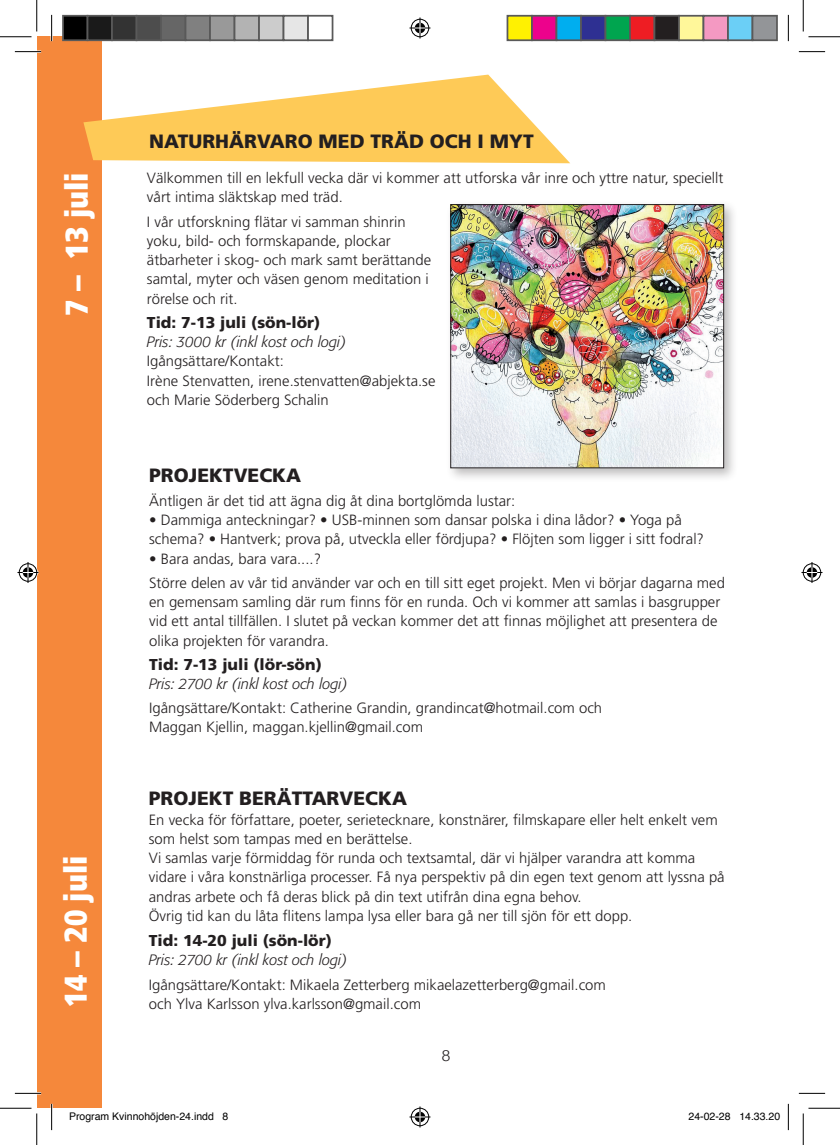
<style>
.page{position:relative;width:840px;height:1145px;background:#fff}
.page>*{position:absolute;margin:0;border:0;box-sizing:border-box;transform-origin:0 0}
.t1{font:900 condensed 31.5px "Frutiger";color:#fff}
.t2{font:900 19.25px "Frutiger";color:#231f20}
.t3{font:900 15.75px "Frutiger";color:#231f20}
.t4{font:300 15.75px "Formata";color:#231f20}
.t5{font:300 14.88px/19.2px "Frutiger";color:#231f20}
.t6{font:italic 300 14.88px "Formata";color:#231f20}
.t7{font:10.5px "Helvetica";color:#000}
</style>
<div class="page">
<div style="left:37px;top:37px;width:64px;height:1071px;background:#f5883b"></div>
<div style="left:446px;top:200px;width:292px;height:283px;background:#231f20;opacity:.3"></div>
<img style="left:452px;top:206px;width:270px;height:260px">
<div style="left:450px;top:204px;width:274px;height:264px;border:1px solid #231f20"></div>
<svg style="left:83px;top:75px;width:487px;height:88px;fill:#feca57"></svg>
<hr style="left:15px;top:51px;width:26px;height:2px;background:#fff">
<hr style="left:15px;top:1092px;width:26px;height:2px;background:#fff">
<hr style="left:51px;top:15px;width:2px;height:26px;background:#fff">
<hr style="left:51px;top:1104px;width:2px;height:26px;background:#fff">
<svg style="left:15px;top:51px;width:26px;height:1px"></svg>
<svg style="left:799px;top:51px;width:26px;height:1px"></svg>
<svg style="left:15px;top:1093px;width:26px;height:1px"></svg>
<svg style="left:799px;top:1093px;width:26px;height:1px"></svg>
<svg style="left:51px;top:15px;width:1px;height:26px"></svg>
<svg style="left:51px;top:1104px;width:1px;height:26px"></svg>
<svg style="left:788px;top:15px;width:1px;height:26px"></svg>
<svg style="left:788px;top:1104px;width:1px;height:26px"></svg>
<hr style="left:0;top:36px;width:32px;height:1px;background:#000">
<hr style="left:808px;top:36px;width:32px;height:1px;background:#000">
<hr style="left:0;top:1108px;width:32px;height:1px;background:#000">
<hr style="left:808px;top:1108px;width:32px;height:1px;background:#000">
<hr style="left:36px;top:0;width:1px;height:32px;background:#000">
<hr style="left:36px;top:1113px;width:1px;height:32px;background:#000">
<hr style="left:803px;top:0;width:1px;height:32px;background:#000">
<hr style="left:803px;top:1113px;width:1px;height:32px;background:#000">
<svg style="left:409px;top:18px;width:21px;height:21px"></svg>
<svg style="left:409px;top:1106px;width:21px;height:21px"></svg>
<svg style="left:18px;top:562px;width:21px;height:21px"></svg>
<svg style="left:801px;top:562px;width:21px;height:21px"></svg>
<div style="left:63px;top:16px;width:25px;height:24px;background:#000"></div>
<div style="left:62px;top:15px;width:26px;height:26px;border:2px solid #595959"></div>
<div style="left:88px;top:16px;width:24px;height:24px;background:#1a1a1a"></div>
<div style="left:87px;top:15px;width:26px;height:26px;border:2px solid #595959"></div>
<div style="left:112px;top:16px;width:25px;height:24px;background:#333"></div>
<div style="left:111px;top:15px;width:26px;height:26px;border:2px solid #595959"></div>
<div style="left:137px;top:16px;width:24px;height:24px;background:#4d4d4d"></div>
<div style="left:136px;top:15px;width:26px;height:26px;border:2px solid #595959"></div>
<div style="left:161px;top:16px;width:25px;height:24px;background:#666"></div>
<div style="left:160px;top:15px;width:26px;height:26px;border:2px solid #595959"></div>
<div style="left:186px;top:16px;width:24px;height:24px;background:#808080"></div>
<div style="left:185px;top:15px;width:26px;height:26px;border:2px solid #595959"></div>
<div style="left:210px;top:16px;width:25px;height:24px;background:#999"></div>
<div style="left:209px;top:15px;width:26px;height:26px;border:2px solid #595959"></div>
<div style="left:235px;top:16px;width:24px;height:24px;background:#b3b3b3"></div>
<div style="left:234px;top:15px;width:26px;height:26px;border:2px solid #595959"></div>
<div style="left:259px;top:16px;width:25px;height:24px;background:#ccc"></div>
<div style="left:258px;top:15px;width:26px;height:26px;border:2px solid #595959"></div>
<div style="left:284px;top:16px;width:24px;height:24px;background:#e6e6e6"></div>
<div style="left:283px;top:15px;width:26px;height:26px;border:2px solid #595959"></div>
<div style="left:307px;top:15px;width:26px;height:26px;border:2px solid #595959"></div>
<div style="left:507px;top:16px;width:25px;height:24px;background:#fff101"></div>
<div style="left:507px;top:15px;width:26px;height:26px;border:2px solid #595959"></div>
<div style="left:532px;top:16px;width:24px;height:24px;background:#ed028c"></div>
<div style="left:531px;top:15px;width:26px;height:26px;border:2px solid #595959"></div>
<div style="left:556px;top:16px;width:25px;height:24px;background:#00aeef"></div>
<div style="left:556px;top:15px;width:26px;height:26px;border:2px solid #595959"></div>
<div style="left:581px;top:16px;width:24px;height:24px;background:#2e3092"></div>
<div style="left:580px;top:15px;width:26px;height:26px;border:2px solid #595959"></div>
<div style="left:605px;top:16px;width:25px;height:24px;background:#00a54f"></div>
<div style="left:605px;top:15px;width:26px;height:26px;border:2px solid #595959"></div>
<div style="left:630px;top:16px;width:24px;height:24px;background:#ee1d23"></div>
<div style="left:629px;top:15px;width:26px;height:26px;border:2px solid #595959"></div>
<div style="left:654px;top:16px;width:25px;height:24px;background:#231f20"></div>
<div style="left:654px;top:15px;width:26px;height:26px;border:2px solid #595959"></div>
<div style="left:679px;top:16px;width:24px;height:24px;background:#fff79a"></div>
<div style="left:678px;top:15px;width:26px;height:26px;border:2px solid #595959"></div>
<div style="left:703px;top:16px;width:25px;height:24px;background:#f499c2"></div>
<div style="left:703px;top:15px;width:26px;height:26px;border:2px solid #595959"></div>
<div style="left:728px;top:16px;width:24px;height:24px;background:#6bcff6"></div>
<div style="left:727px;top:15px;width:26px;height:26px;border:2px solid #595959"></div>
<div style="left:752px;top:16px;width:25px;height:24px;background:#939598"></div>
<div style="left:752px;top:15px;width:26px;height:26px;border:2px solid #595959"></div>
<h1 class="t1" style="left:58px;top:316px;width:145px;rotate:-90deg">7 – 13 juli</h1>
<h1 class="t1" style="left:56px;top:1007px;width:153px;rotate:-90deg">14 – 20 juli</h1>
<p class="t2" style="left:149px;top:130px;width:136px">NATURHÄRVARO</p>
<p class="t2" style="left:319px;top:130px;width:66px">MED TRÄ</p>
<p class="t2" style="left:409px;top:130px;width:96px">D OC H I MYT</p>
<p class="t5" style="left:147px;top:168px;width:578px">Välkommen till en lekfull vecka där vi kommer att utforska vår inre och yttre natur, speciellt vårt intima släktskap med träd.</p>
<p class="t5" style="left:147px;top:212px;width:286px">I vår utforskning flätar vi samman shinrin yoku, bild- och formskapande, plockar ätbarheter i skog- och mark samt berättande samtal, myter och väsen genom meditation i rörelse och rit.</p>
<p class="t3" style="left:147px;top:313px;width:175px">TID: 7-13 JULI (SÖN-LÖR)</p>
<p class="t6" style="left:147px;top:333px;width:201px">Pris: 3000 kr (inkl kost och logi)</p>
<p class="t5" style="left:147px;top:352px;width:290px">Igångsättare/Kontakt:<br>Irène Stenvatten, irene.stenvatten@abjekta.se och Marie Söderberg Schalin</p>
<p class="t2" style="left:149px;top:463px;width:153px">PROJEKTVE CKA</p>
<p class="t5" style="left:149px;top:491px;width:368px">Äntligen är det tid att ägna dig åt dina bortglömda lustar:</p>
<p class="t5" style="left:149px;top:510px;width:556px">• Dammiga anteckningar? • USB-minnen som dansar polska i dina lådor? • Yoga på schema? • Hantverk; prova på, utveckla eller fördjupa? • Flöjten som ligger i sitt fodral?</p>
<p class="t5" style="left:149px;top:546px;width:577px;line-height:24.2px">• Bara andas, bara vara....?<br>Större delen av vår tid använder var och en till sitt eget projekt. Men vi börjar dagarna med</p>
<p class="t5" style="left:149px;top:592px;width:573px">en gemensam samling där rum finns för en runda. Och vi kommer att samlas i basgrupper vid ett antal tillfällen. I slutet på veckan kommer det att finnas möjlighet att presentera de olika projekten för varandra.</p>
<p class="t3" style="left:149px;top:655px;width:174px">TID: 7-13 JULI (LÖR-SÖN)</p>
<p class="t6" style="left:149px;top:675px;width:200px">Pris: 2700 kr (inkl kost och logi)</p>
<p class="t5" style="left:149px;top:698px;width:454px">Igångsättare/Kontakt: Catherine Grandin, grandincat@hotmail.com och<br>Maggan Kjellin, maggan.kjellin@gmail.com</p>
<p class="t2" style="left:149px;top:787px;width:260px">PROJEKT BERÄTTARVE CKA</p>
<p class="t5" style="left:149px;top:810px;width:577px">En vecka för författare, poeter, serietecknare, konstnärer, filmskapare eller helt enkelt vem som helst som tampas med en berättelse.<br>Vi samlas varje förmiddag för runda och textsamtal, där vi hjälper varandra att komma vidare i våra konstnärliga processer. Få nya perspektiv på din egen text genom att lyssna på andras arbete och få deras blick på din text utifrån dina egna behov.<br>Övrig tid kan du låta flitens lampa lysa eller bara gå ner till sjön för ett dopp.</p>
<p class="t3" style="left:149px;top:931px;width:185px">TID: 14-20 JULI (SÖN-LÖR)</p>
<p class="t6" style="left:149px;top:951px;width:200px">Pris: 2700 kr (inkl kost och logi)</p>
<p class="t5" style="left:149px;top:975px;width:459px">Igångsättare/Kontakt: Mikaela Zetterberg mikaelazetterberg@gmail.com och Ylva Karlsson ylva.karlsson@gmail.com</p>
<p class="t4" style="left:442px;top:1046px;width:11px">8</p>
<p class="t7" style="left:69px;top:1108px;width:161px">Program Kvinnohöjden-24.indd 8</p>
<p class="t7" style="left:689px;top:1108px;width:93px">24-02-28 14.33.20</p>
</div>
